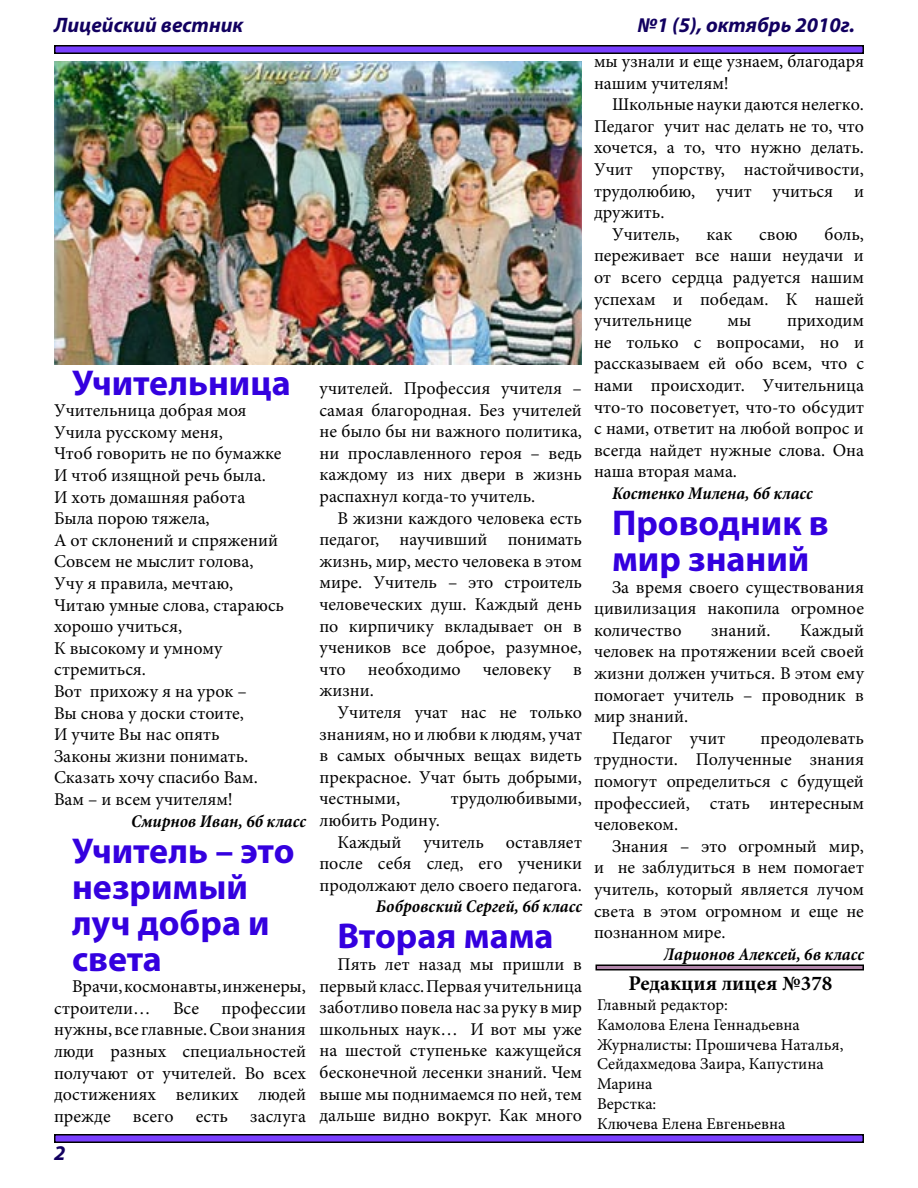
<style>
.page{position:relative;width:918px;height:1188px;background:#fff}
.page>*{position:absolute;margin:0;border:0;box-sizing:border-box;transform-origin:0 0}
.t1{font:700 36px/36px "Myriad Pro";color:#3400df}
.t2{font:italic 700 21px "Myriad Pro";color:#120060}
.t3{font:700 21px "Minion Pro";color:#000}
.t4{font:18px/21.6px "Minion Pro";color:#000;text-align:justify}
.t5{font:italic 700 condensed 18px "Minion Pro";color:#000}
.t6{font:16.5px/19.8px "Minion Pro";color:#000}
</style>
<div class="page">
<div style="left:55px;top:46px;width:808px;height:7px;background:#7a40ff"></div>
<div style="left:54px;top:45px;width:810px;height:9px;border:2px solid #000"></div>
<div style="left:55px;top:1135px;width:808px;height:7px;background:#7a40ff"></div>
<div style="left:54px;top:1134px;width:810px;height:9px;border:2px solid #000"></div>
<div style="left:596px;top:964px;width:268px;height:6px;border:2px solid #000"></div>
<img style="left:54px;top:62px;width:528px;height:302px">
<p class="t2" style="left:54px;top:11px;width:191px">Лицейский вестник</p>
<p class="t2" style="left:637px;top:11px;width:219px">№1 (5), октябрь 2010г.</p>
<h1 class="t1" style="left:72px;top:363px;width:220px">Учительница</h1>
<p class="t4" style="left:54px;top:400px;width:232px;text-align:left">Учительница добрая моя<br>Учила русскому меня,<br>Чтоб говорить не по бумажке<br>И чтоб изящной речь была.<br>И хоть домашняя работа<br>Была порою тяжела,<br>А от склонений и спряжений<br>Совсем не мыслит голова,<br>Учу я правила, мечтаю,<br>Читаю умные слова, стараюсь хорошо учиться,<br>К высокому и умному стремиться.<br>Вот прихожу я на урок –<br>Вы снова у доски стоите,<br>И учите Вы нас опять<br>Законы жизни понимать.<br>Сказать хочу спасибо Вам.<br>Вам – и всем учителям!</p>
<p class="t5" style="left:131px;top:808px;width:176px">Смирнов Иван, 6б класс</p>
<h1 class="t1" style="left:72px;top:831px;width:224px">Учитель – это незримый луч добра и света</h1>
<p class="t4" style="left:54px;top:976px;width:254px;text-indent:18px">Врачи, космонавты, инженеры, строители…</p>
<p class="t4" style="left:54px;top:997px;width:254px;text-indent:168px">профессии нужны, все главные. Свои знания люди разных специальностей получают от учителей. Во всех достижениях великих людей прежде всего есть заслуга</p>
<p class="t4" style="left:173px;top:997px;width:27px">Все</p>
<p class="t2" style="left:54px;top:1140px;width:13px">2</p>
<p class="t4" style="left:320px;top:378px;width:264px">учителей. Профессия учителя – самая благородная. Без учителей не было бы ни важного политика, ни прославленного героя – ведь каждому из них двери в жизнь распахнул когда-то учитель.</p>
<p class="t4" style="left:320px;top:507px;width:264px;text-indent:18px">В жизни каждого человека есть педагог, научивший понимать жизнь, мир, место человека в этом мире. Учитель – это строитель человеческих душ. Каждый день по кирпичику вкладывает он в учеников все доброе, разумное, что необходимо человеку в жизни.</p>
<p class="t4" style="left:320px;top:702px;width:264px;text-indent:18px">Учителя учат нас не только знаниям, но и любви к людям, учат в самых обычных вещах видеть прекрасное. Учат быть добрыми, честными,</p>
<p class="t4" style="left:451px;top:788px;width:133px">трудолюбивыми,</p>
<p class="t4" style="left:320px;top:810px;width:122px">любить Родину.</p>
<p class="t4" style="left:338px;top:831px;width:246px">Каждый учитель оставляет</p>
<p class="t4" style="left:320px;top:853px;width:264px">после себя след, его ученики</p>
<p class="t4" style="left:320px;top:874px;width:264px">продолжают дело своего педагога.</p>
<p class="t5" style="left:376px;top:894px;width:208px">Бобровский Сергей, 6б класс</p>
<h1 class="t1" style="left:338px;top:917px;width:218px">Вторая мама</h1>
<p class="t4" style="left:320px;top:954px;width:264px;text-indent:18px">Пять лет назад мы пришли в первый класс. Первая учительница заботливо повела нас за руку в мир школьных наук… И вот мы уже на шестой ступеньке кажущейся бесконечной лесенки знаний. Чем выше мы поднимаемся по ней, тем дальше видно вокруг. Как много</p>
<p class="t4" style="left:594px;top:51px;width:271px">мы узнали и еще узнаем, благодаря нашим учителям!</p>
<p class="t4" style="left:612px;top:94px;width:254px">Школьные науки даются нелегко.</p>
<p class="t4" style="left:594px;top:115px;width:271px">Педагог учит нас делать не то, что</p>
<p class="t4" style="left:594px;top:137px;width:271px">хочется, а то, что нужно делать.</p>
<p class="t4" style="left:594px;top:159px;width:271px">Учит упорству, настойчивости,</p>
<p class="t4" style="left:594px;top:180px;width:272px">трудолюбию, учит учиться и</p>
<p class="t4" style="left:594px;top:202px;width:72px">дружить.</p>
<p class="t4" style="left:612px;top:223px;width:69px">Учитель,</p>
<p class="t4" style="left:706px;top:223px;width:28px">как</p>
<p class="t4" style="left:759px;top:223px;width:40px">свою</p>
<p class="t4" style="left:594px;top:223px;width:272px;text-indent:230px">боль, переживает все наши неудачи и от всего сердца радуется нашим успехам и победам. К нашей учительнице</p>
<p class="t4" style="left:594px;top:310px;width:272px;text-indent:193px">приходим не только с вопросами, но и рассказываем ей обо всем, что с нами происходит. Учительница что-то посоветует, что-то обсудит с нами, ответит на любой вопрос и всегда найдет нужные слова. Она наша вторая мама.</p>
<p class="t5" style="left:612px;top:481px;width:202px">Костенко Милена, 6б класс</p>
<h1 class="t1" style="left:612px;top:504px;width:218px">Проводник в мир знаний</h1>
<p class="t4" style="left:594px;top:576px;width:272px;text-indent:18px">За время своего существования цивилизация накопила огромное количество</p>
<p class="t4" style="left:728px;top:310px;width:25px">мы</p>
<p class="t4" style="left:711px;top:619px;width:61px">знаний.</p>
<p class="t4" style="left:800px;top:619px;width:65px">Каждый</p>
<p class="t4" style="left:594px;top:641px;width:272px">человек на протяжении всей своей</p>
<p class="t4" style="left:594px;top:663px;width:272px">жизни должен учиться. В этом ему</p>
<p class="t4" style="left:594px;top:684px;width:271px">помогает учитель – проводник в</p>
<p class="t4" style="left:594px;top:706px;width:96px">мир знаний.</p>
<p class="t4" style="left:612px;top:727px;width:115px">Педагог учит</p>
<p class="t4" style="left:594px;top:727px;width:272px;text-indent:167px">преодолевать трудности. Полученные знания помогут определиться с будущей профессией, стать интересным человеком.</p>
<p class="t4" style="left:594px;top:835px;width:272px;text-indent:18px">Знания – это огромный мир, и не заблудиться в нем помогает учитель, который является лучом света в этом огромном и еще не познанном мире.</p>
<p class="t5" style="left:664px;top:942px;width:202px">Ларионов Алексей, 6в класс</p>
<p class="t3" style="left:629px;top:969px;width:205px">Редакция лицея №378</p>
<p class="t6" style="left:597px;top:995px;width:248px">Главный редактор:<br>Камолова Елена Геннадьевна<br>Журналисты: Прошичева Наталья,<br>Сейдахмедова Заира, Капустина<br>Марина<br>Верстка:<br>Ключева Елена Евгеньевна</p>
</div>
